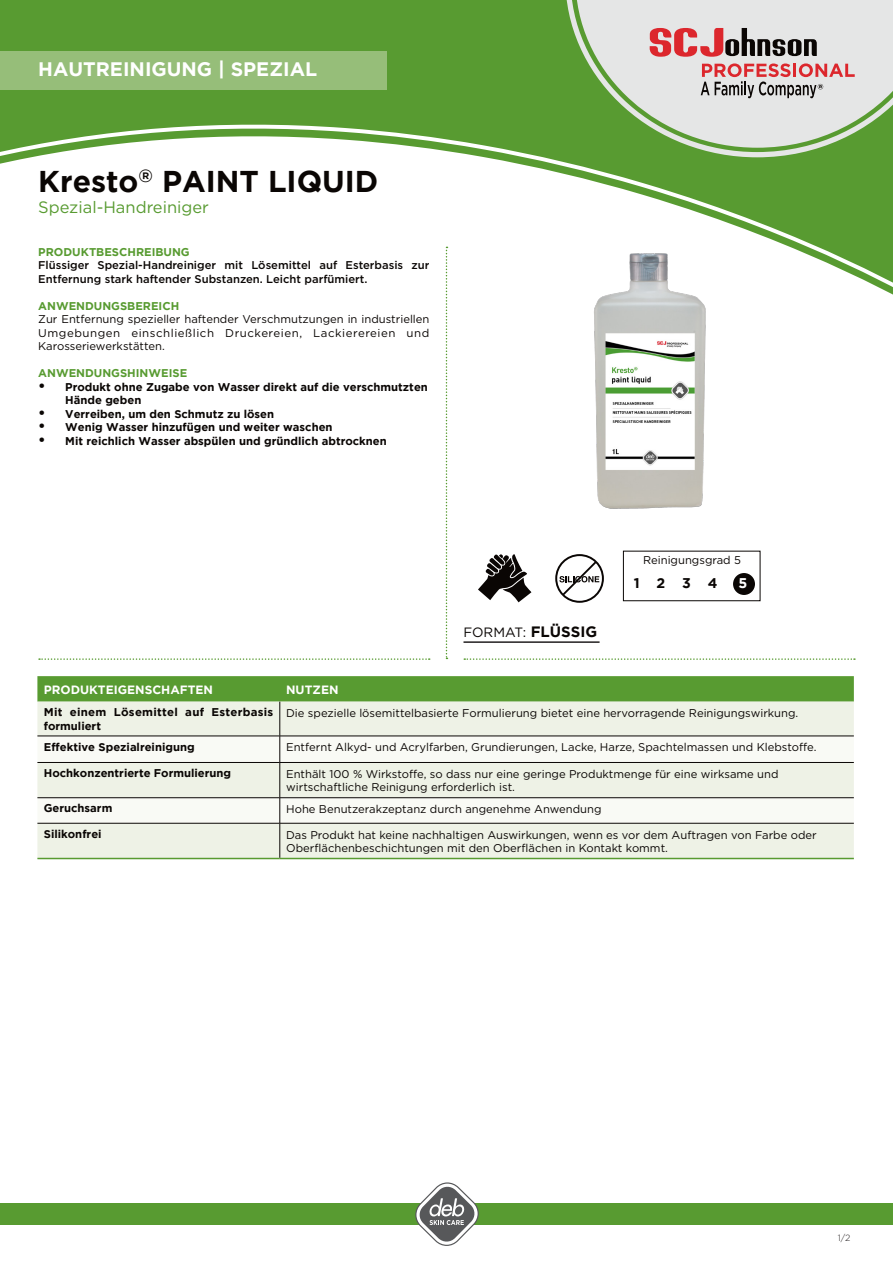
<style>
.page{position:relative;width:893px;height:1263px;background:#fff}
.page>*{position:absolute;margin:0;border:0;box-sizing:border-box;transform-origin:0 0}
.t1{font:700 30px "Gotham";color:#0a0604}
.t2{font:700 19.5px "Gotham";color:#fff}
._08_Copy_Prokyon_8_7{font:16.5px "Gotham";color:#589b31}
._08_Subline_Prokyon{font:700 14.1px "Gotham";color:#0a0604}
._08_Subline_Prokyon-2{font:700 14.1px "Gotham";color:#fff}
._08_Subline_Prokyon-3{font:13.5px "Gotham";color:#0a0604}
.t3{font:700 12px "Gotham";color:#fff}
._08_Subline_Prokyon-4{font:11.25px/13.5px "Gotham";color:#0a0604}
._08_Subline_Prokyon-5{font:700 11.25px/13.5px "Gotham";color:#0a0604}
.t4{font:500 11.25px/13.5px "Gotham";color:#0a0604}
.t5{font:700 11.25px "Gotham";color:#589b31}
._08_Subline_Prokyon-6{font:700 11.25px/13.5px "Gotham";letter-spacing:.025em;color:#0a0604}
.t6{font:300 9px "Gotham";color:#231f20}
.s1{font-size:15px}
.s2{font-weight:700;font-size:15px}
</style>
<div class="page">
<div style="left:0;top:1203px;width:893px;height:22px;background:#589b31"></div>
<svg style="left:415px;top:1182px;width:64px;height:64px"></svg>
<svg style="left:0;top:0;width:566px;height:311px;background:#65a341"></svg>
<svg style="left:0;top:119px;width:893px;height:184px"></svg>
<div style="left:0;top:51px;width:387px;height:38px;background:#96be79"></div>
<svg style="left:566px;top:0;width:327px;height:157px;background:#6ea64d"></svg>
<svg style="left:576px;top:0;width:317px;height:148px;background:#c8d6c1"></svg>
<svg style="left:649px;top:28px;width:168px;height:29px;background:#b28586"></svg>
<svg style="left:701px;top:63px;width:154px;height:35px;background:#cbaaab"></svg>
<div style="left:733px;top:573px;width:22px;height:22px;background:#0a0604;border-radius:50%"></div>
<svg style="left:446px;top:247px;width:1px;height:412px"></svg>
<hr style="left:463px;top:641px;width:137px;height:2px;background:#231f20">
<svg style="left:39px;top:658px;width:391px;height:2px"></svg>
<svg style="left:464px;top:658px;width:391px;height:2px"></svg>
<svg style="left:37px;top:676px;width:817px;height:26px;background:#5c9d36"></svg>
<div style="left:37px;top:702px;width:817px;height:156px;background:#eef2e6"></div>
<svg style="left:37px;top:737px;width:817px;height:86px;fill:#f9faf5"></svg>
<hr style="left:37px;top:762px;width:243px;height:1px;background:#0a0604">
<hr style="left:280px;top:762px;width:574px;height:1px;background:#0a0604">
<hr style="left:37px;top:858px;width:243px;height:1px;background:#589b31">
<hr style="left:280px;top:858px;width:574px;height:1px;background:#589b31">
<hr style="left:37px;top:797px;width:243px;height:1px;background:#0a0604">
<hr style="left:280px;top:797px;width:574px;height:1px;background:#0a0604">
<hr style="left:37px;top:823px;width:243px;height:1px;background:#0a0604">
<hr style="left:280px;top:823px;width:574px;height:1px;background:#0a0604">
<hr style="left:37px;top:736px;width:243px;height:1px;background:#0a0604">
<hr style="left:280px;top:736px;width:574px;height:1px;background:#0a0604">
<hr style="left:280px;top:702px;width:1px;height:34px;background:#0a0604">
<svg style="left:280px;top:736px;width:1px;height:26px"></svg>
<hr style="left:280px;top:763px;width:1px;height:34px;background:#0a0604">
<svg style="left:280px;top:798px;width:1px;height:25px"></svg>
<hr style="left:280px;top:823px;width:1px;height:35px;background:#0a0604">
<svg style="left:555px;top:554px;width:49px;height:49px"></svg>
<svg style="left:478px;top:554px;width:53px;height:48px"></svg>
<img style="left:555px;top:254px;width:194px;height:255px">
<p class="t2" style="left:38px;top:58px;width:280px">HAUTREINIGUNG | SPEZIAL</p>
<p class="t1" style="left:38px;top:164px;width:342px">Kresto<sup>®</sup> PAINT LIQUID</p>
<p class="_08_Copy_Prokyon_8_7" style="left:38px;top:197px;width:172px">Spezial-Handreiniger</p>
<p class="t5" style="left:38px;top:245px;width:153px">PRODUKTBESCHREIBUNG</p>
<p class="t4" style="left:38px;top:258px;width:393px">Flüssiger Spezial-Handreiniger mit Lösemittel auf Esterbasis zur<br>Entfernung stark haftender Substanzen. Leicht parfümiert.</p>
<p class="t5" style="left:38px;top:299px;width:142px">ANWENDUNGSBEREICH</p>
<p class="_08_Subline_Prokyon-4" style="left:38px;top:312px;width:393px;text-align:justify">Zur Entfernung spezieller haftender Verschmutzungen in industriellen Umgebungen einschließlich Druckereien, Lackierereien und Karosseriewerkstätten.</p>
<p class="t5" style="left:38px;top:367px;width:150px">ANWENDUNGSHINWEISE</p>
<p class="_08_Subline_Prokyon-5" style="left:65px;top:380px;width:364px;text-indent:-27px"><span class="s1">•</span> Produkt ohne Zugabe von Wasser direkt auf die verschmutzten<br>Hände geben</p>
<p class="_08_Subline_Prokyon-5" style="left:38px;top:407px;width:237px"><span class="s1">•</span> Verreiben, um den Schmutz zu lösen</p>
<p class="_08_Subline_Prokyon-5" style="left:38px;top:420px;width:296px"><span class="s1">•</span> Wenig Wasser hinzufügen und weiter waschen</p>
<p class="_08_Subline_Prokyon-5" style="left:38px;top:434px;width:350px"><span class="s1">•</span> Mit reichlich Wasser abspülen und gründlich abtrocknen</p>
<p class="_08_Subline_Prokyon-3" style="left:463px;top:623px;width:135px">FORMAT: <span class="s2">FLÜSSIG</span></p>
<p class="_08_Subline_Prokyon-4" style="left:643px;top:553px;width:99px">Reinigungsgrad 5</p>
<p class="_08_Subline_Prokyon" style="left:634px;top:575px;width:85px">1 2 3 4</p>
<p class="_08_Subline_Prokyon-2" style="left:739px;top:575px;width:10px">5</p>
<p class="t3" style="left:44px;top:682px;width:171px">PRODUKTEIGENSCHAFTEN</p>
<p class="t3" style="left:286px;top:682px;width:54px">NUTZEN</p>
<p class="_08_Subline_Prokyon-6" style="left:44px;top:705px;width:231px">Mit einem Lösemittel auf Esterbasis formuliert</p>
<p class="_08_Subline_Prokyon-4" style="left:286px;top:706px;width:514px">Die spezielle lösemittelbasierte Formulierung bietet eine hervorragende Reinigungswirkung.</p>
<p class="_08_Subline_Prokyon-5" style="left:44px;top:739px;width:152px">Effektive Spezialreinigung</p>
<p class="_08_Subline_Prokyon-4" style="left:286px;top:740px;width:532px">Entfernt Alkyd- und Acrylfarben, Grundierungen, Lacke, Harze, Spachtelmassen und Klebstoffe.</p>
<p class="_08_Subline_Prokyon-5" style="left:44px;top:766px;width:189px">Hochkonzentrierte Formulierung</p>
<p class="_08_Subline_Prokyon-4" style="left:286px;top:767px;width:494px">Enthält 100 % Wirkstoffe, so dass nur eine geringe Produktmenge für eine wirksame und wirtschaftliche Reinigung erforderlich ist.</p>
<p class="_08_Subline_Prokyon-5" style="left:44px;top:801px;width:70px">Geruchsarm</p>
<p class="_08_Subline_Prokyon-4" style="left:286px;top:802px;width:317px">Hohe Benutzerakzeptanz durch angenehme Anwendung</p>
<p class="_08_Subline_Prokyon-5" style="left:44px;top:827px;width:59px">Silikonfrei</p>
<p class="_08_Subline_Prokyon-4" style="left:286px;top:828px;width:532px">Das Produkt hat keine nachhaltigen Auswirkungen, wenn es vor dem Auftragen von Farbe oder<br>Oberflächenbeschichtungen mit den Oberflächen in Kontakt kommt.</p>
<p class="t6" style="left:838px;top:1232px;width:14px">1/2</p>
</div>
